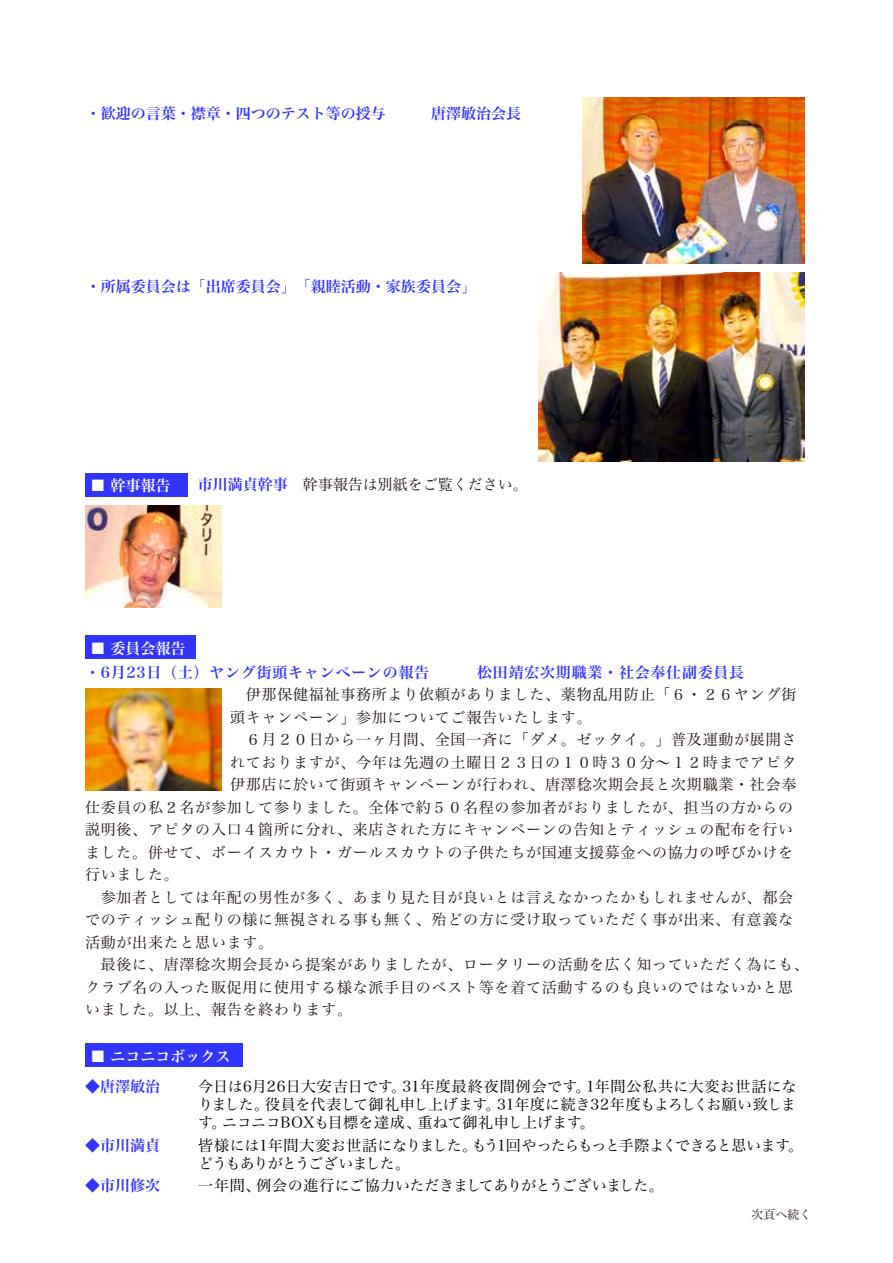
<style>
.page{position:relative;width:893px;height:1263px;background:#fff}
.page>*{position:absolute;margin:0;border:0;box-sizing:border-box;transform-origin:0 0}
.t1{font:15px "Hira Min Pro W3";letter-spacing:.05em;color:#231815}
.t2{font:15px/18px "Hira Min Pro W3";letter-spacing:-.02em;color:#000;text-align:justify}
.t3{font:15px "Hira Min Pro W6";color:#33f}
.t4{font:15px/18px "Hira Min Pro W3";letter-spacing:-.045em;color:#000}
.t5{font:15px "Hira Min Pro W6";letter-spacing:.05em;color:#33f}
.t6{font:15px "Hira Min Pro W3";color:#231815}
.t7{font:15px "Hira Min Pro W6";color:#fff}
.t8{font:12px "Hira Min Pro W3";color:#231815}
.s1{font-family:"Hira Min Pro W6";color:#33f}
</style>
<div class="page">
<div style="left:85px;top:473px;width:102px;height:23px;background:#33f"></div>
<div style="left:85px;top:1044px;width:157px;height:23px;background:#33f"></div>
<div style="left:85px;top:636px;width:111px;height:23px;background:#33f"></div>
<img style="left:583px;top:98px;width:222px;height:166px">
<img style="left:538px;top:273px;width:267px;height:189px">
<img style="left:85px;top:506px;width:136px;height:102px">
<img style="left:85px;top:689px;width:136px;height:102px">
<p class="t3" style="left:86px;top:100px;width:437px">・歓迎の言葉・襟章・四つのテスト等の授与　　　唐澤敏治会長</p>
<p class="t3" style="left:86px;top:273px;width:392px">・所属委員会は「出席委員会」「親睦活動・家族委員会」</p>
<p class="t7" style="left:91px;top:472px;width:81px">■ 幹事報告</p>
<p class="t6" style="left:198px;top:471px;width:331px"><span class="s1">市川満貞幹事</span> 幹事報告は別紙をご覧ください。</p>
<p class="t7" style="left:91px;top:635px;width:96px">■ 委員会報告</p>
<p class="t5" style="left:85px;top:659px;width:661px">・6月23日（土）ヤング街頭キャンペーンの報告　　　松田靖宏次期職業・社会奉仕副委員長</p>
<p class="t1" style="left:230px;top:682px;width:568px">　伊那保健福祉事務所より依頼がありました、薬物乱用防止「６・２６ヤング街</p>
<p class="t1" style="left:230px;top:704px;width:363px">頭キャンペーン」参加についてご報告いたします。</p>
<p class="t1" style="left:230px;top:727px;width:568px">　６月２０日から一ヶ月間、全国一斉に「ダメ。ゼッタイ。」普及運動が展開さ</p>
<p class="t1" style="left:230px;top:749px;width:568px">れておりますが、今年は先週の土曜日２３日の１０時３０分～１２時までアピタ</p>
<p class="t1" style="left:230px;top:772px;width:568px">伊那店に於いて街頭キャンペーンが行われ、唐澤稔次期会長と次期職業・社会奉</p>
<p class="t1" style="left:85px;top:794px;width:709px">仕委員の私２名が参加して参りました。全体で約５０名程の参加者がおりましたが、担当の方からの</p>
<p class="t1" style="left:85px;top:817px;width:709px">説明後、アピタの入口４箇所に分れ、来店された方にキャンペーンの告知とティッシュの配布を行い</p>
<p class="t1" style="left:85px;top:839px;width:709px">ました。併せて、ボーイスカウト・ガールスカウトの子供たちが国連支援募金への協力の呼びかけを</p>
<p class="t1" style="left:85px;top:862px;width:95px">行いました。</p>
<p class="t1" style="left:85px;top:884px;width:709px">　参加者としては年配の男性が多く、あまり見た目が良いとは言えなかったかもしれませんが、都会</p>
<p class="t1" style="left:85px;top:907px;width:709px">でのティッシュ配りの様に無視される事も無く、殆どの方に受け取っていただく事が出来、有意義な</p>
<p class="t1" style="left:85px;top:929px;width:190px">活動が出来たと思います。</p>
<p class="t1" style="left:85px;top:952px;width:725px">　最後に、唐澤稔次期会長から提案がありましたが、ロータリーの活動を広く知っていただく為にも、</p>
<p class="t1" style="left:85px;top:974px;width:709px">クラブ名の入った販促用に使用する様な派手目のベスト等を着て活動するのも良いのではないかと思</p>
<p class="t1" style="left:85px;top:997px;width:269px">いました。以上、報告を終わります。</p>
<p class="t7" style="left:91px;top:1043px;width:141px">■ ニコニコボックス</p>
<p class="t3" style="left:85px;top:1073px;width:76px">◆唐澤敏治</p>
<p class="t2" style="left:198px;top:1076px;width:599px">今日は6月26日大安吉日です。31年度最終夜間例会です。1年間公私共に大変お世話になりました。役員を代表して御礼申し上げます。31年度に続き32年度もよろしくお願い致します。ニコニコBOXも目標を達成、重ねて御礼申し上げます。</p>
<p class="t4" style="left:198px;top:1135px;width:606px">皆様には1年間大変お世話になりました。もう1回やったらもっと手際よくできると思います。どうもありがとうございました。</p>
<p class="t2" style="left:198px;top:1175px;width:467px">一年間、例会の進行にご協力いただきましてありがとうございました。</p>
<p class="t3" style="left:85px;top:1132px;width:76px">◆市川満貞</p>
<p class="t3" style="left:85px;top:1172px;width:76px">◆市川修次</p>
<p class="t8" style="left:751px;top:1204px;width:61px">次頁へ続く</p>
</div>
